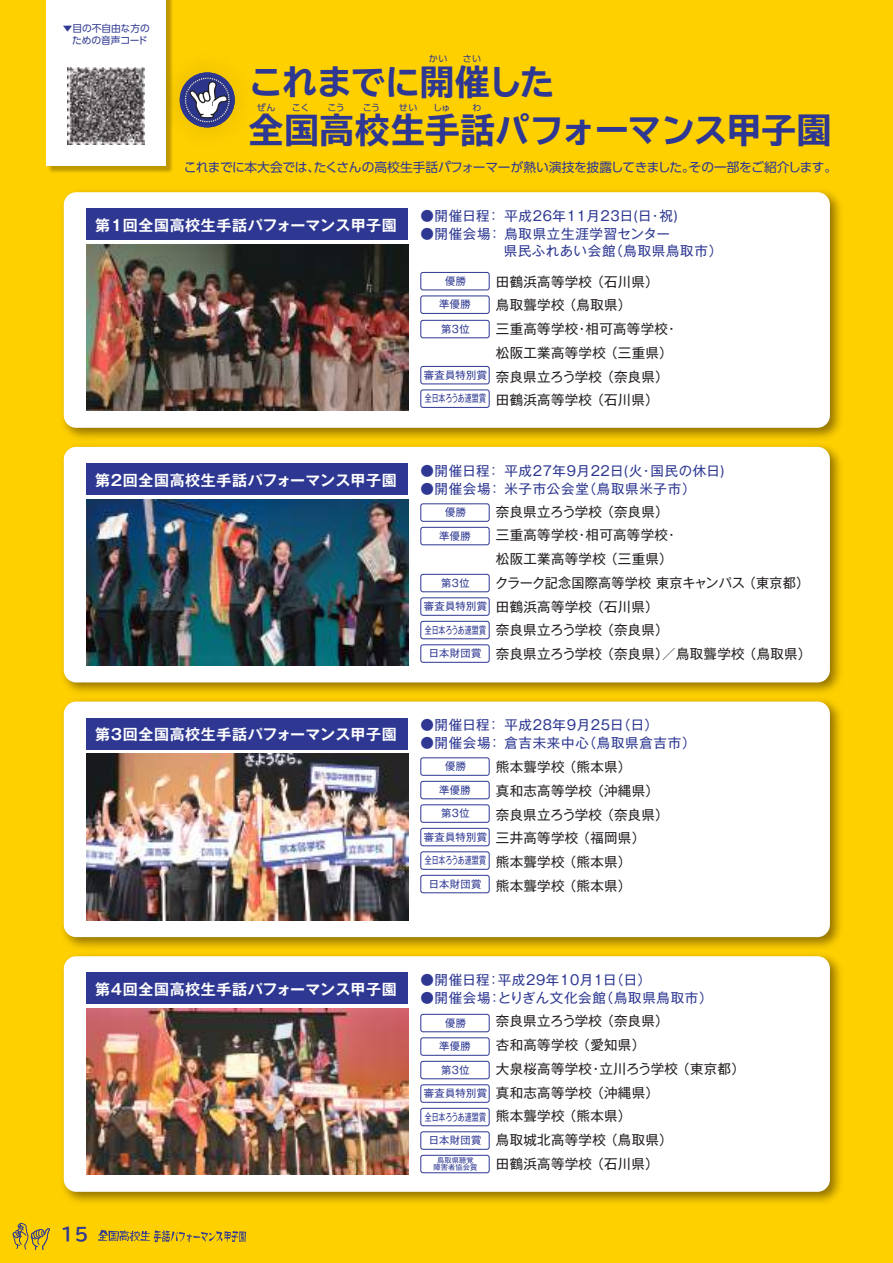
<style>
.page{position:relative;width:893px;height:1263px;background:#ffd000}
.page>*{position:absolute;margin:0;border:0;box-sizing:border-box;transform-origin:0 0}
.t1{font:700 expanded 34.5px/48px "TBUD Go Std";letter-spacing:-.005em;color:#2e3892}
.t2{font:700 18px "TBUD Go Std";color:#2e3892}
.t3{font:700 15px "Gothic MB101 Pro De";letter-spacing:.04em;color:#fff}
.t4{font:13.5px/23.7px "Gothic MB101 Pro";letter-spacing:.02em;color:#241f1f}
.t5{font:13.5px/16.5px "Gothic MB101 Pro";letter-spacing:.05em;color:#2e3892}
.t6{font:12.75px "UD Shin Go Pro";letter-spacing:-.025em;color:#2e3892}
.t7{font:10.2px "Gothic MB101 Pro";letter-spacing:.03em;color:#2e3892}
.t8{font:10.2px "Gothic MB101 Pro";letter-spacing:-.015em;color:#2e3892;scale:.68 1}
.t9{font:9.75px/12px "UD Shin Go Pro";letter-spacing:-.01em;color:#2e3892}
.t10{font:9px "UD Shin Go Pro";color:#2e3892}
.t11{font:7.2px/7.6px "Gothic MB101 Pro";letter-spacing:.02em;color:#2e3892;text-align:center}
</style>
<div class="page">
<img style="left:62px;top:445px;width:779px;height:248px">
<div style="left:64px;top:447px;width:766px;height:235px;background:#fff;border-radius:12px"></div>
<img style="left:62px;top:190px;width:779px;height:249px">
<div style="left:64px;top:192px;width:766px;height:236px;background:#fff;border-radius:12px"></div>
<div style="left:87px;top:209px;width:321px;height:31px;background:#2e3892"></div>
<img style="left:87px;top:244px;width:321px;height:167px">
<div style="left:87px;top:463px;width:321px;height:31px;background:#2e3892"></div>
<img style="left:87px;top:499px;width:321px;height:166px">
<svg style="left:98px;top:1230px;width:148px;height:12px"></svg>
<svg style="left:12px;top:1222px;width:38px;height:28px"></svg>
<img style="left:49px;top:0;width:124px;height:173px">
<div style="left:47px;top:0;width:119px;height:166px;background:#fff"></div>
<img style="left:68px;top:68px;width:59px;height:77px">
<img style="left:127px;top:20px;width:111px;height:153px">
<svg style="left:180px;top:72px;width:55px;height:55px"></svg>
<img style="left:62px;top:699px;width:779px;height:248px">
<div style="left:64px;top:701px;width:766px;height:236px;background:#fff;border-radius:12px"></div>
<div style="left:87px;top:718px;width:321px;height:31px;background:#2e3892"></div>
<img style="left:87px;top:754px;width:321px;height:166px">
<img style="left:62px;top:947px;width:779px;height:256px">
<div style="left:64px;top:956px;width:766px;height:236px;background:#fff;border-radius:12px"></div>
<div style="left:87px;top:973px;width:321px;height:31px;background:#2e3892"></div>
<img style="left:87px;top:1008px;width:321px;height:167px">
<div style="left:420px;top:1084px;width:70px;height:19px;border:1px solid #2e3892;border-radius:2px"></div>
<div style="left:420px;top:1061px;width:70px;height:18px;border:1px solid #2e3892;border-radius:2px"></div>
<div style="left:420px;top:1108px;width:70px;height:18px;border:1px solid #2e3892;border-radius:2px"></div>
<div style="left:420px;top:1131px;width:70px;height:19px;border:1px solid #2e3892;border-radius:2px"></div>
<div style="left:420px;top:1155px;width:70px;height:18px;border:1px solid #2e3892;border-radius:2px"></div>
<div style="left:420px;top:1014px;width:70px;height:18px;border:1px solid #2e3892;border-radius:2px"></div>
<div style="left:420px;top:1037px;width:70px;height:19px;border:1px solid #2e3892;border-radius:2px"></div>
<div style="left:420px;top:828px;width:70px;height:18px;border:1px solid #2e3892;border-radius:2px"></div>
<div style="left:420px;top:804px;width:70px;height:19px;border:1px solid #2e3892;border-radius:2px"></div>
<div style="left:420px;top:851px;width:70px;height:19px;border:1px solid #2e3892;border-radius:2px"></div>
<div style="left:420px;top:390px;width:70px;height:18px;border:1px solid #2e3892;border-radius:2px"></div>
<div style="left:420px;top:875px;width:70px;height:18px;border:1px solid #2e3892;border-radius:2px"></div>
<div style="left:420px;top:757px;width:70px;height:19px;border:1px solid #2e3892;border-radius:2px"></div>
<div style="left:420px;top:781px;width:70px;height:18px;border:1px solid #2e3892;border-radius:2px"></div>
<div style="left:420px;top:597px;width:70px;height:19px;border:1px solid #2e3892;border-radius:2px"></div>
<div style="left:420px;top:574px;width:70px;height:18px;border:1px solid #2e3892;border-radius:2px"></div>
<div style="left:420px;top:621px;width:70px;height:18px;border:1px solid #2e3892;border-radius:2px"></div>
<div style="left:420px;top:644px;width:70px;height:19px;border:1px solid #2e3892;border-radius:2px"></div>
<div style="left:420px;top:503px;width:70px;height:19px;border:1px solid #2e3892;border-radius:2px"></div>
<div style="left:420px;top:527px;width:70px;height:18px;border:1px solid #2e3892;border-radius:2px"></div>
<div style="left:420px;top:366px;width:70px;height:18px;border:1px solid #2e3892;border-radius:2px"></div>
<div style="left:420px;top:320px;width:70px;height:18px;border:1px solid #2e3892;border-radius:2px"></div>
<div style="left:420px;top:272px;width:70px;height:18px;border:1px solid #2e3892;border-radius:2px"></div>
<div style="left:420px;top:296px;width:70px;height:18px;border:1px solid #2e3892;border-radius:2px"></div>
<p class="t9" style="left:63px;top:22px;width:89px">▼目の不自由な方の　ための音声コード</p>
<p class="t10" style="left:429px;top:51px;width:20px">かい</p>
<p class="t10" style="left:463px;top:51px;width:20px">さい</p>
<h1 class="t1" style="left:249px;top:59px;width:584px">これまでに開催した<br>全国高校生手話パフォーマンス甲子園</h1>
<p class="t6" style="left:184px;top:157px;width:655px">これまでに本大会では、たくさんの高校生手話パフォーマーが熱い演技を披露してきました。その一部をご紹介します。</p>
<p class="t10" style="left:257px;top:100px;width:20px">ぜん</p>
<p class="t10" style="left:292px;top:100px;width:19px">こく</p>
<p class="t10" style="left:327px;top:100px;width:19px">こう</p>
<p class="t10" style="left:363px;top:100px;width:19px">こう</p>
<p class="t10" style="left:399px;top:100px;width:20px">せい</p>
<p class="t10" style="left:433px;top:100px;width:19px">しゅ</p>
<p class="t10" style="left:472px;top:100px;width:10px">わ</p>
<p class="t3" style="left:95px;top:213px;width:303px">第１回全国高校生手話パフォーマンス甲子園</p>
<p class="t3" style="left:95px;top:468px;width:303px">第2回全国高校生手話パフォーマンス甲子園</p>
<p class="t3" style="left:95px;top:722px;width:303px">第3回全国高校生手話パフォーマンス甲子園</p>
<p class="t5" style="left:420px;top:206px;width:259px">●開催日程： 平成26年11月23日(日・祝)</p>
<p class="t5" style="left:504px;top:224px;width:220px;text-indent:-83px">●開催会場： 鳥取県立生涯学習センター<br>県民ふれあい会館（鳥取県鳥取市）</p>
<p class="t4" style="left:496px;top:268px;width:184px">田鶴浜高等学校 （石川県）<br>鳥取聾学校 （鳥取県）<br>三重高等学校・相可高等学校・松阪工業高等学校 （三重県）奈良県立ろう学校 （奈良県）田鶴浜高等学校 （石川県）</p>
<p class="t7" style="left:445px;top:273px;width:22px">優勝</p>
<p class="t7" style="left:439px;top:296px;width:33px">準優勝</p>
<p class="t7" style="left:441px;top:320px;width:30px">第3位</p>
<p class="t7" style="left:424px;top:366px;width:65px">審査員特別賞</p>
<p class="t8" style="left:425px;top:390px;width:91px">全日本ろうあ連盟賞</p>
<p class="t5" style="left:420px;top:460px;width:320px">●開催日程： 平成27年9月22日(火・国民の休日)　</p>
<p class="t5" style="left:420px;top:478px;width:277px">●開催会場： 米子市公会堂（鳥取県米子市）</p>
<p class="t4" style="left:495px;top:498px;width:318px">奈良県立ろう学校 （奈良県）<br>三重高等学校・相可高等学校・<br>松阪工業高等学校 （三重県）<br>クラーク記念国際高等学校 東京キャンパス （東京都）田鶴浜高等学校 （石川県）<br>奈良県立ろう学校 （奈良県）<br>奈良県立ろう学校 （奈良県）／鳥取聾学校 （鳥取県）</p>
<p class="t7" style="left:445px;top:504px;width:22px">優勝</p>
<p class="t7" style="left:439px;top:527px;width:33px">準優勝</p>
<p class="t7" style="left:441px;top:574px;width:30px">第3位</p>
<p class="t8" style="left:425px;top:621px;width:91px">全日本ろうあ連盟賞</p>
<p class="t7" style="left:429px;top:645px;width:54px">日本財団賞</p>
<p class="t7" style="left:424px;top:598px;width:65px">審査員特別賞</p>
<p class="t5" style="left:420px;top:715px;width:239px">●開催日程： 平成28年９月25日（日）</p>
<p class="t5" style="left:420px;top:733px;width:277px">●開催会場： 倉吉未来中心（鳥取県倉吉市）</p>
<p class="t7" style="left:445px;top:758px;width:22px">優勝</p>
<p class="t7" style="left:439px;top:781px;width:33px">準優勝</p>
<p class="t7" style="left:441px;top:805px;width:30px">第3位</p>
<p class="t8" style="left:425px;top:852px;width:91px">全日本ろうあ連盟賞</p>
<p class="t7" style="left:424px;top:828px;width:65px">審査員特別賞</p>
<p class="t7" style="left:429px;top:875px;width:54px">日本財団賞</p>
<p class="t4" style="left:496px;top:753px;width:174px">熊本聾学校 （熊本県）<br>真和志高等学校 （沖縄県）奈良県立ろう学校 （奈良県）三井高等学校 （福岡県）　熊本聾学校 （熊本県）<br>熊本聾学校 （熊本県）</p>
<p class="t3" style="left:95px;top:977px;width:303px">第4回全国高校生手話パフォーマンス甲子園</p>
<h2 class="t2" style="left:61px;top:1220px;width:30px">15</h2>
<p class="t5" style="left:420px;top:970px;width:232px">●開催日程：平成29年10月1日（日）</p>
<p class="t5" style="left:420px;top:988px;width:294px">●開催会場：とりぎん文化会館（鳥取県鳥取市）</p>
<p class="t4" style="left:496px;top:1007px;width:250px">奈良県立ろう学校 （奈良県）<br>杏和高等学校 （愛知県）<br>大泉桜高等学校・立川ろう学校 （東京都）真和志高等学校 （沖縄県）<br>熊本聾学校 （熊本県）<br>鳥取城北高等学校 （鳥取県）<br>田鶴浜高等学校 （石川県）</p>
<p class="t7" style="left:445px;top:1014px;width:22px">優勝</p>
<p class="t7" style="left:439px;top:1038px;width:33px">準優勝</p>
<p class="t7" style="left:441px;top:1061px;width:30px">第3位</p>
<p class="t8" style="left:425px;top:1108px;width:91px">全日本ろうあ連盟賞</p>
<p class="t7" style="left:429px;top:1132px;width:54px">日本財団賞</p>
<p class="t11" style="left:433px;top:1155px;width:46px">鳥取県聴覚障害者協会賞</p>
<p class="t7" style="left:424px;top:1085px;width:65px">審査員特別賞</p>
</div>
